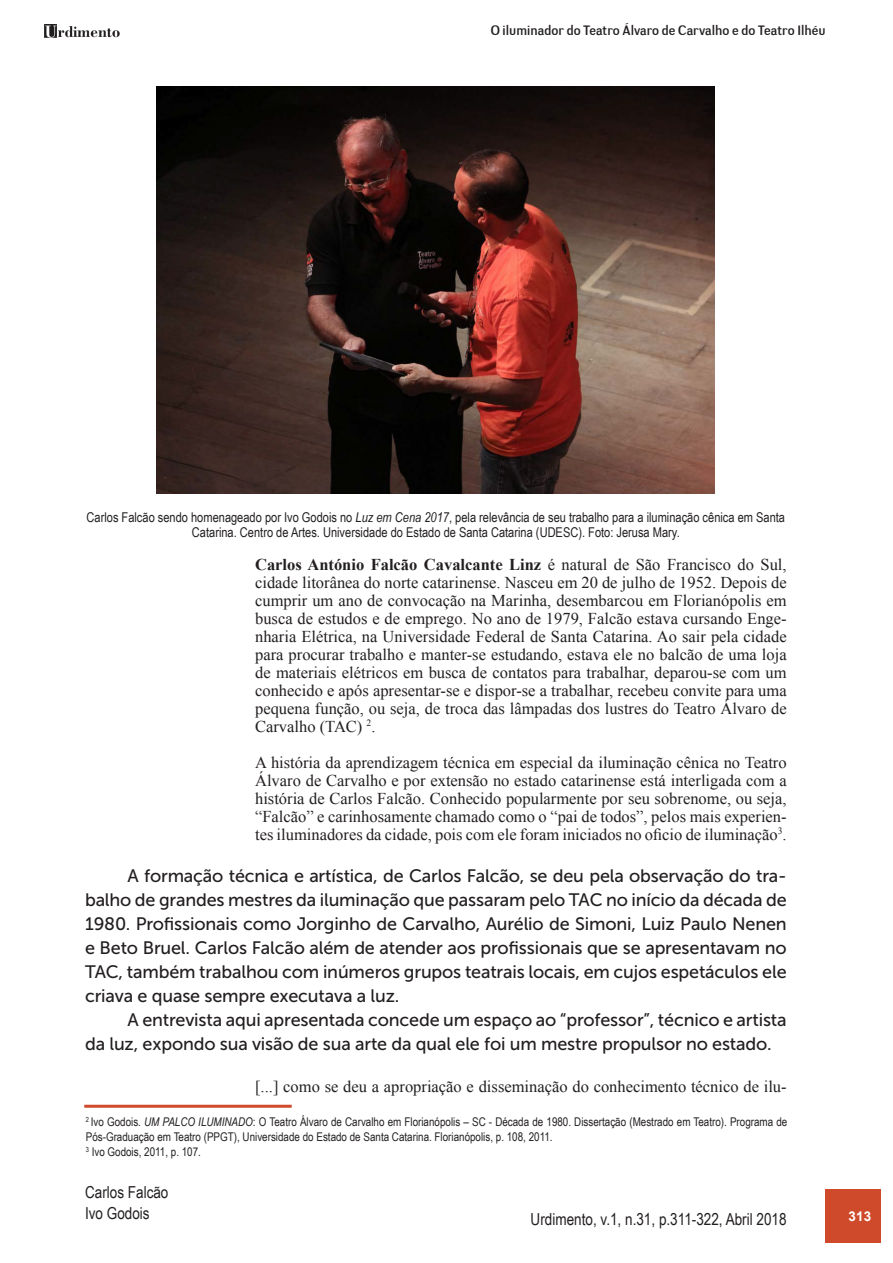
<style>
.page{position:relative;width:893px;height:1263px;background:#fff}
.page>*{position:absolute;margin:0;border:0;box-sizing:border-box;transform-origin:0 0}
.Corpo{font:18px/24px "Museo Sans 500";letter-spacing:-.01em;color:#231f20;text-align:justify}
.citação{font:16.5px/18px "Times New Roman";color:#231f20;text-align:justify}
.t1{font:16.5px/21px "Arial Narrow";color:#231f20}
.legenda{font:13.5px/15px "Arial Narrow";color:#231f20;text-align:center}
.t2{font:13.5px "Negotiate Free";color:#231f20}
.t3{font:700 13.5px "Arial";color:#fff}
.Notas{font:12px/15px "Arial Narrow";color:#231f20}
.s1{font-style:italic}
.s2{font-weight:700}
</style>
<div class="page">
<img style="left:45px;top:25px;width:75px;height:13px">
<div style="left:825px;top:1189px;width:55px;height:53px;background:#cf4a2a"></div>
<img style="left:157px;top:86px;width:558px;height:407px">
<hr style="left:86px;top:1105px;width:204px;height:3px;background:#cf4a2a">
<p class="t2" style="left:491px;top:22px;width:336px">O iluminador do Teatro Álvaro de Carvalho e do Teatro Ilhéu</p>
<p class="legenda" style="left:87px;top:509px;width:700px">Carlos Falcão sendo homenageado por Ivo Godois no <span class="s1">Luz em Cena 2017</span>, pela relevância de seu trabalho para a iluminação cênica em Santa<br>Catarina. Centro de Artes. Universidade do Estado de Santa Catarina (UDESC). Foto: Jerusa Mary.</p>
<p class="citação" style="left:255px;top:555px;width:533px"><span class="s2">Carlos António Falcão Cavalcante Linz</span> é natural de São Francisco do Sul, cidade litorânea do norte catarinense. Nasceu em 20 de julho de 1952. Depois de cumprir um ano de convocação na Marinha, desembarcou em Florianópolis em busca de estudos e de emprego. No ano de 1979, Falcão estava cursando Enge&shy;nharia Elétrica, na Universidade Federal de Santa Catarina. Ao sair pela cidade para procurar trabalho e manter-se estudando, estava ele no balcão de uma loja de materiais elétricos em busca de contatos para trabalhar, deparou-se com um conhecido e após apresentar-se e dispor-se a trabalhar, recebeu convite para uma pequena função, ou seja, de troca das lâmpadas dos lustres do Teatro Álvaro de Carvalho (TAC) <sup>2</sup>.</p>
<p class="citação" style="left:255px;top:753px;width:533px">A história da aprendizagem técnica em especial da iluminação cênica no Teatro Álvaro de Carvalho e por extensão no estado catarinense está interligada com a história de Carlos Falcão. Conhecido popularmente por seu sobrenome, ou seja, “Falcão” e carinhosamente chamado como o “pai de todos”, pelos mais experien&shy;tes iluminadores da cidade, pois com ele foram iniciados no oficio de iluminação<sup>3</sup>.</p>
<p class="Corpo" style="left:85px;top:863px;width:703px;text-indent:43px">A formação técnica e artística, de Carlos Falcão, se deu pela observação do tra&shy;balho de grandes mestres da iluminação que passaram pelo TAC no início da década de 1980. Profissionais como Jorginho de Carvalho, Aurélio de Simoni, Luiz Paulo Nenen e Beto Bruel. Carlos Falcão além de atender aos profissionais que se apresentavam no TAC, também trabalhou com inúmeros grupos teatrais locais, em cujos espetáculos ele criava e quase sempre executava a luz.</p>
<p class="Corpo" style="left:85px;top:1007px;width:703px;text-indent:43px">A entrevista aqui apresentada concede um espaço ao “professor”, técnico e artista da luz, expondo sua visão de sua arte da qual ele foi um mestre propulsor no estado.</p>
<p class="citação" style="left:255px;top:1077px;width:533px">[...] como se deu a apropriação e disseminação do conhecimento técnico de ilu-</p>
<p class="Notas" style="left:86px;top:1113px;width:703px"><sup>2</sup> Ivo Godois. <span class="s1">UM PALCO ILUMINADO</span>: O Teatro Álvaro de Carvalho em Florianópolis – SC - Década de 1980. Dissertação (Mestrado em Teatro). Programa de<br>Pós-Graduação em Teatro (PPGT), Universidade do Estado de Santa Catarina. Florianópolis, p. 108, 2011.</p>
<p class="Notas" style="left:86px;top:1143px;width:117px"><sup>3</sup> Ivo Godois, 2011, p. 107.</p>
<p class="t1" style="left:85px;top:1181px;width:85px">Carlos Falcão<br>Ivo Godois</p>
<p class="t1" style="left:531px;top:1207px;width:258px">Urdimento, v.1, n.31, p.311-322, Abril 2018</p>
<p class="t3" style="left:849px;top:1207px;width:24px">313</p>
</div>
